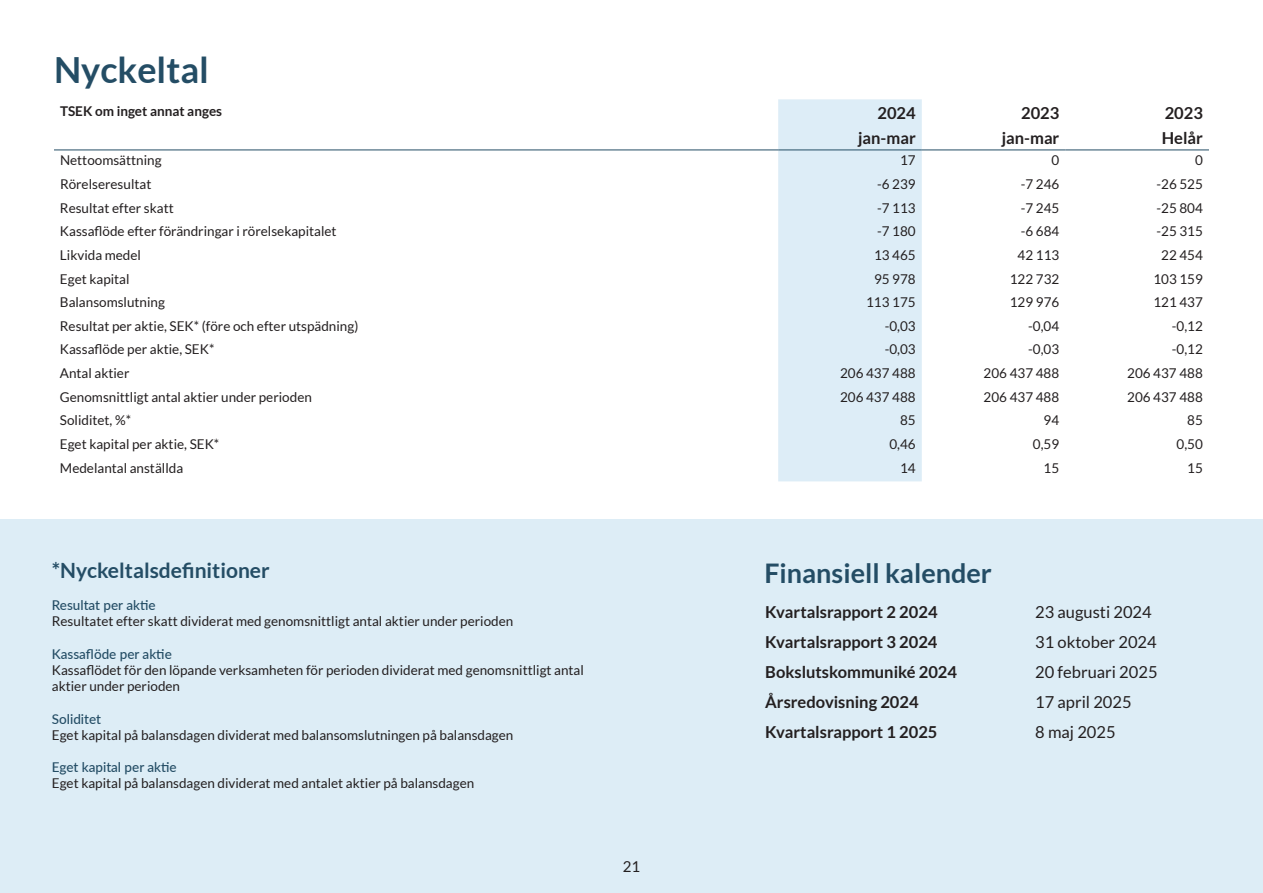
<style>
.page{position:relative;width:1263px;height:893px;background:#fff}
.page>*{position:absolute;margin:0;border:0;box-sizing:border-box;transform-origin:0 0}
.t1{font:700 36px "Lato";color:#244d65}
.t2{font:700 27px "Lato";color:#244d65}
.t3{font:700 21px "Lato";color:#244d65}
.t4{font:700 16.5px "Lato";color:#231f20}
.t5{font:16.5px "Lato";color:#231f20}
.t6{font:15px "Lato";color:#231f20}
.t7{font:13.5px/16.2px "Lato";color:#231f20}
.t8{font:500 13.5px "Lato";color:#244d65}
.t9{font:700 13.5px "Lato";color:#231f20}
</style>
<div class="page">
<svg style="left:54px;top:149px;width:1155px;height:1px"></svg>
<div style="left:778px;top:99px;width:144px;height:382px;background:#ddedf7"></div>
<hr style="left:54px;top:150px;width:724px;height:1px;background:#244d65">
<hr style="left:778px;top:150px;width:144px;height:1px;background:#244d65">
<hr style="left:922px;top:150px;width:143px;height:1px;background:#244d65">
<hr style="left:1065px;top:150px;width:144px;height:1px;background:#244d65">
<div style="left:0;top:519px;width:1263px;height:374px;background:#ddedf6"></div>
<h1 class="t1" style="left:54px;top:49px;width:156px">Nyckeltal</h1>
<p class="t9" style="left:60px;top:104px;width:164px">TSEK om inget annat anges</p>
<p class="t4" style="left:877px;top:103px;width:40px">2024</p>
<p class="t4" style="left:1021px;top:103px;width:40px">2023</p>
<p class="t4" style="left:1165px;top:103px;width:40px">2023</p>
<p class="t4" style="left:858px;top:128px;width:59px">jan-mar</p>
<p class="t4" style="left:1002px;top:128px;width:59px">jan-mar</p>
<p class="t4" style="left:1162px;top:128px;width:43px">Helår</p>
<p class="t7" style="left:60px;top:152px;width:103px">Nettoomsättning</p>
<p class="t7" style="left:900px;top:152px;width:17px">17</p>
<p class="t7" style="left:1051px;top:152px;width:9px">0</p>
<p class="t7" style="left:1195px;top:152px;width:9px">0</p>
<p class="t7" style="left:60px;top:176px;width:93px">Rörelseresultat</p>
<p class="t7" style="left:877px;top:176px;width:40px">-6 239</p>
<p class="t7" style="left:1021px;top:176px;width:40px">-7 246</p>
<p class="t7" style="left:1156px;top:176px;width:48px">-26 525</p>
<p class="t7" style="left:60px;top:200px;width:115px">Resultat efter skatt</p>
<p class="t7" style="left:877px;top:200px;width:40px">-7 113</p>
<p class="t7" style="left:1021px;top:200px;width:40px">-7 245</p>
<p class="t7" style="left:1156px;top:200px;width:48px">-25 804</p>
<p class="t7" style="left:60px;top:223px;width:278px">Kassaflöde efter förändringar i rörelsekapitalet</p>
<p class="t7" style="left:877px;top:223px;width:40px">-7 180</p>
<p class="t7" style="left:1021px;top:223px;width:40px">-6 684</p>
<p class="t7" style="left:1156px;top:223px;width:48px">-25 315</p>
<p class="t7" style="left:60px;top:247px;width:83px">Likvida medel</p>
<p class="t7" style="left:874px;top:247px;width:43px">13 465</p>
<p class="t7" style="left:1017px;top:247px;width:43px">42 113</p>
<p class="t7" style="left:1161px;top:247px;width:43px">22 454</p>
<p class="t7" style="left:60px;top:270px;width:71px">Eget kapital</p>
<p class="t7" style="left:874px;top:270px;width:43px">95 978</p>
<p class="t7" style="left:1010px;top:270px;width:51px">122 732</p>
<p class="t7" style="left:1153px;top:270px;width:51px">103 159</p>
<p class="t7" style="left:60px;top:294px;width:107px">Balansomslutning</p>
<p class="t7" style="left:866px;top:294px;width:51px">113 175</p>
<p class="t7" style="left:1010px;top:294px;width:51px">129 976</p>
<p class="t7" style="left:1153px;top:294px;width:51px">121 437</p>
<p class="t7" style="left:60px;top:318px;width:300px">Resultat per aktie, SEK* (före och efter utspädning)</p>
<p class="t7" style="left:885px;top:318px;width:33px">-0,03</p>
<p class="t7" style="left:1028px;top:318px;width:33px">-0,04</p>
<p class="t7" style="left:1172px;top:318px;width:33px">-0,12</p>
<p class="t7" style="left:60px;top:341px;width:156px">Kassaflöde per aktie, SEK*</p>
<p class="t7" style="left:885px;top:341px;width:33px">-0,03</p>
<p class="t7" style="left:1028px;top:341px;width:33px">-0,03</p>
<p class="t7" style="left:1172px;top:341px;width:33px">-0,12</p>
<p class="t7" style="left:60px;top:365px;width:71px">Antal aktier</p>
<p class="t7" style="left:840px;top:365px;width:77px">206 437 488</p>
<p class="t7" style="left:984px;top:365px;width:77px">206 437 488</p>
<p class="t7" style="left:1127px;top:365px;width:77px">206 437 488</p>
<p class="t7" style="left:60px;top:389px;width:253px">Genomsnittligt antal aktier under perioden</p>
<p class="t7" style="left:840px;top:389px;width:77px">206 437 488</p>
<p class="t7" style="left:983px;top:389px;width:77px">206 437 488</p>
<p class="t7" style="left:1127px;top:389px;width:77px">206 437 488</p>
<p class="t7" style="left:60px;top:412px;width:73px">Soliditet, %*</p>
<p class="t7" style="left:900px;top:412px;width:17px">85</p>
<p class="t7" style="left:1044px;top:412px;width:17px">94</p>
<p class="t7" style="left:1187px;top:412px;width:17px">85</p>
<p class="t7" style="left:60px;top:436px;width:161px">Eget kapital per aktie, SEK*</p>
<p class="t7" style="left:889px;top:436px;width:28px">0,46</p>
<p class="t7" style="left:1033px;top:436px;width:28px">0,59</p>
<p class="t7" style="left:1176px;top:436px;width:28px">0,50</p>
<p class="t7" style="left:60px;top:460px;width:125px">Medelantal anställda</p>
<p class="t7" style="left:900px;top:460px;width:17px">14</p>
<p class="t7" style="left:1044px;top:460px;width:17px">15</p>
<p class="t7" style="left:1187px;top:460px;width:17px">15</p>
<h3 class="t3" style="left:52px;top:558px;width:219px">*Nyckeltalsdefinitioner</h3>
<p class="t8" style="left:52px;top:596px;width:105px">Resultat per aktie</p>
<p class="t7" style="left:52px;top:613px;width:463px">Resultatet efter skatt dividerat med genomsnittligt antal aktier under perioden</p>
<p class="t8" style="left:52px;top:644px;width:121px">Kassaflöde per aktie</p>
<p class="t7" style="left:52px;top:662px;width:533px">Kassaflödet för den löpande verksamheten för perioden dividerat med genomsnittligt antal aktier under perioden</p>
<p class="t8" style="left:52px;top:709px;width:51px">Soliditet</p>
<p class="t7" style="left:52px;top:727px;width:463px">Eget kapital på balansdagen dividerat med balansomslutningen på balansdagen</p>
<p class="t8" style="left:52px;top:758px;width:126px">Eget kapital per aktie</p>
<p class="t7" style="left:52px;top:775px;width:424px">Eget kapital på balansdagen dividerat med antalet aktier på balansdagen</p>
<p class="t6" style="left:623px;top:858px;width:19px">21</p>
<h2 class="t2" style="left:764px;top:557px;width:229px">Finansiell kalender</h2>
<p class="t4" style="left:765px;top:603px;width:174px">Kvartalsrapport 2 2024</p>
<p class="t5" style="left:1035px;top:603px;width:118px">23 augusti 2024</p>
<p class="t4" style="left:765px;top:633px;width:174px">Kvartalsrapport 3 2024</p>
<p class="t5" style="left:1035px;top:633px;width:123px">31 oktober 2024</p>
<p class="t4" style="left:765px;top:663px;width:193px">Bokslutskommuniké 2024</p>
<p class="t5" style="left:1035px;top:663px;width:124px">20 februari 2025</p>
<p class="t4" style="left:765px;top:693px;width:155px">Årsredovisning 2024</p>
<p class="t5" style="left:1035px;top:693px;width:98px">17 april 2025</p>
<p class="t4" style="left:765px;top:723px;width:174px">Kvartalsrapport 1 2025</p>
<p class="t5" style="left:1035px;top:723px;width:82px">8 maj 2025</p>
</div>
